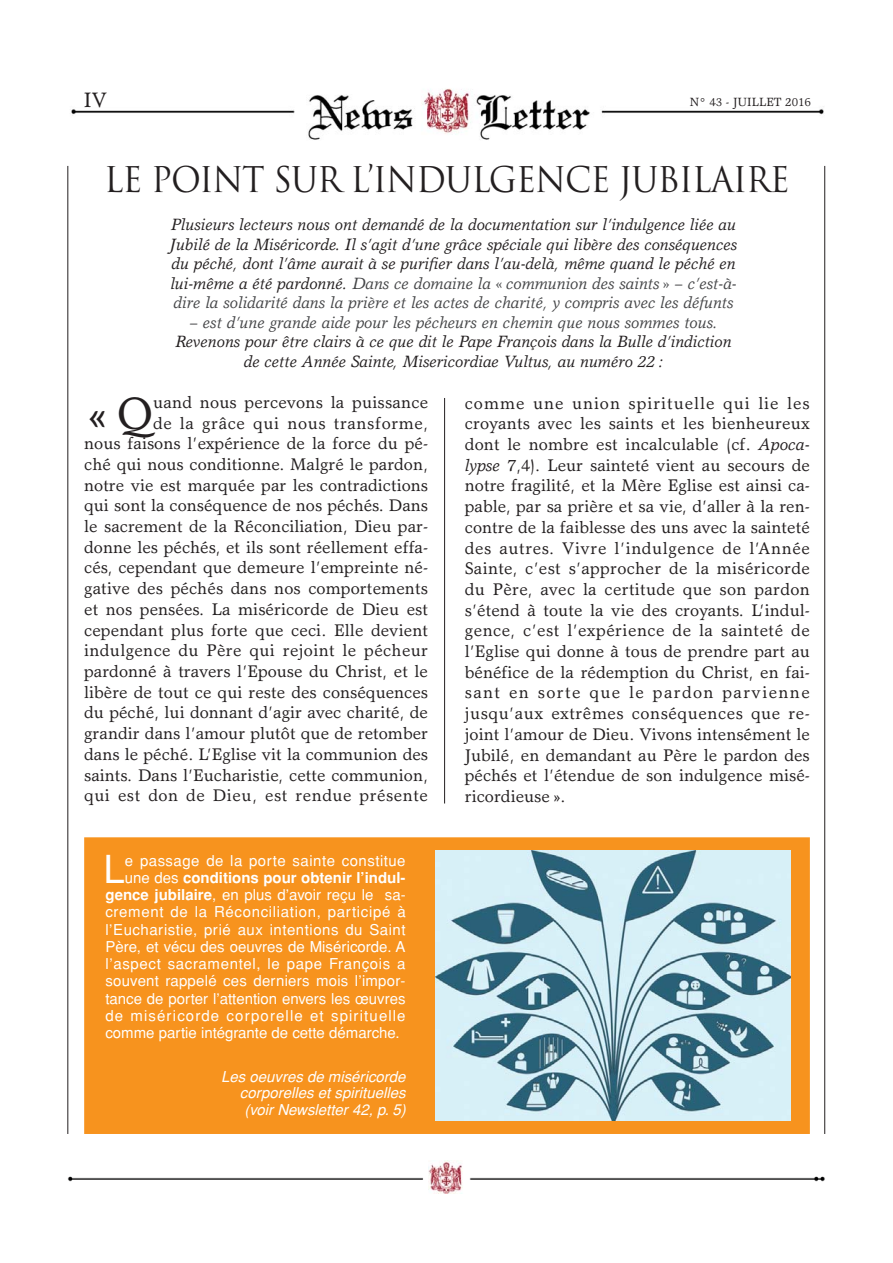
<style>
.page{position:relative;width:893px;height:1263px;background:#fff}
.page>*{position:absolute;margin:0;border:0;box-sizing:border-box;transform-origin:0 0}
.t1{font:45.75px "Garth Graphic";color:#231f20}
.t2{font:38.55px "Helvetica";color:#fff}
.t3{font:34.5px "Trajan";letter-spacing:-.035em;color:#231f20;scale:.95 1}
.t4{font:21px "Garth Graphic";color:#231f20}
.t5{font:16.95px/20.7px "Garth Graphic";color:#231f20;text-align:right}
.t6{font:italic 16.5px/19.5px "Garth Graphic";color:#231f20;text-align:justify}
.t7{font:italic 16.5px "Garth Graphic";color:#444547}
.t8{font:15px "Helvetica";letter-spacing:.03em;color:#fff}
.t9{font:15px "Helvetica";color:#fff}
.t10{font:italic 15px/16.5px "Helvetica";color:#fff;text-align:justify}
.t11{font:15px "Helvetica";letter-spacing:.075em;color:#fff}
.t12{font:700 15px "Helvetica";color:#fff}
.t13{font:12px "Garth Graphic";color:#231f20}
.s1{color:#444547}
.s2{font-style:italic}
.s3{font-weight:400}
.s4{font-weight:700}
</style>
<div class="page">
<img style="left:67px;top:1176px;width:758px;height:6px">
<img style="left:428px;top:1161px;width:35px;height:33px">
<img style="left:71px;top:88px;width:753px;height:52px">
<hr style="left:444px;top:398px;width:1px;height:405px;background:#231f20">
<div style="left:86px;top:839px;width:722px;height:293px;background:#f7931e"></div>
<div style="left:84px;top:837px;width:726px;height:297px;border:3px solid #f7931e"></div>
<img style="left:435px;top:851px;width:356px;height:269px">
<hr style="left:68px;top:166px;width:1px;height:968px;background:#231f20">
<hr style="left:824px;top:166px;width:1px;height:968px;background:#231f20">
<p class="t4" style="left:84px;top:91px;width:24px">IV</p>
<p class="t13" style="left:690px;top:97px;width:123px">N° 43 - JUILLET 2016</p>
<h3 class="t3" style="left:104px;top:160px;width:723px">LE POINT SUR L’INDULGENCE JUBILAIRE</h3>
<p class="t6" style="left:170px;top:216px;width:569px">Plusieurs lecteurs nous ont demandé de la documentation sur l’indulgence liée au Jubilé de la Miséricorde. Il s’agit d’une grâce spéciale qui libère des conséquences du péché, dont l’âme aurait à se purifier dans l’au-delà, même quand le péché en lui-même a été pardonné. <span class="s1">Dans ce domaine la « communion des saints » – c’est-à&shy;dire la solidarité dans la prière et les actes de charité, y compris avec les défunts</span></p>
<p class="t7" style="left:190px;top:316px;width:530px">– est d’une grande aide pour les pécheurs en chemin que nous sommes tous.</p>
<p class="t6" style="left:176px;top:333px;width:557px;text-align:center">Revenons pour être clairs à ce que dit le Pape François dans la Bulle d’indiction de cette Année Sainte, Misericordiae Vultus, au numéro 22 :</p>
<p class="t5" style="left:84px;top:393px;width:345px">uand nous percevons la puissance<br>de la grâce qui nous transforme,<br>nous faisons l’expérience de la force du pé&shy;ché qui nous conditionne. Malgré le pardon, notre vie est marquée par les contradictions qui sont la conséquence de nos péchés. Dans le sacrement de la Réconciliation, Dieu par&shy;donne les péchés, et ils sont réellement effa&shy;cés, cependant que demeure l’empreinte né&shy;gative des péchés dans nos comportements et nos pensées. La miséricorde de Dieu est cependant plus forte que ceci. Elle devient indulgence du Père qui rejoint le pécheur pardonné à travers l’Epouse du Christ, et le libère de tout ce qui reste des conséquences du péché, lui donnant d’agir avec charité, de grandir dans l’amour plutôt que de retomber dans le péché. L’Eglise vit la communion des saints. Dans l’Eucharistie, cette communion, qui est don de Dieu, est rendue présente</p>
<p class="t5" style="left:465px;top:394px;width:347px;text-align:justify">comme une union spirituelle qui lie les croyants avec les saints et les bienheureux dont le nombre est incalculable (cf. <span class="s2">Apoca&shy;lypse</span> 7,4). Leur sainteté vient au secours de notre fragilité, et la Mère Eglise est ainsi ca&shy;pable, par sa prière et sa vie, d’aller à la ren&shy;contre de la faiblesse des uns avec la sainteté des autres. Vivre l’indulgence de l’Année Sainte, c’est s’approcher de la miséricorde du Père, avec la certitude que son pardon s’étend à toute la vie des croyants. L’indul&shy;gence, c’est l’expérience de la sainteté de l’Eglise qui donne à tous de prendre part au bénéfice de la rédemption du Christ, en fai&shy;sant en sorte que le pardon parvienne jusqu’aux extrêmes conséquences que re&shy;joint l’amour de Dieu. Vivons intensément le Jubilé, en demandant au Père le pardon des péchés et l’étendue de son indulgence misé&shy;ricordieuse ».</p>
<h1 class="t1" style="left:88px;top:396px;width:66px">«Q</h1>
<h2 class="t2" style="left:104px;top:855px;width:23px">L</h2>
<p class="t8" style="left:125px;top:855px;width:282px">e passage de la porte sainte constitue</p>
<p class="t12" style="left:125px;top:872px;width:282px"><span class="s3">une des</span> conditions pour obtenir l’indul-</p>
<p class="t9" style="left:105px;top:889px;width:302px"><span class="s4">gence jubilaire</span>, en plus d’avoir reçu le sa-</p>
<p class="t8" style="left:105px;top:907px;width:302px">crement de la Réconciliation, participé à</p>
<p class="t8" style="left:105px;top:924px;width:302px">l’Eucharistie, prié aux intentions du Saint</p>
<p class="t9" style="left:105px;top:941px;width:302px">Père, et vécu des oeuvres de Miséricorde. A</p>
<p class="t8" style="left:105px;top:958px;width:302px">l’aspect sacramentel, le pape François a</p>
<p class="t8" style="left:105px;top:976px;width:302px">souvent rappelé ces derniers mois l’impor-</p>
<p class="t9" style="left:105px;top:993px;width:302px">tance de porter l’attention envers les œuvres</p>
<p class="t11" style="left:105px;top:1010px;width:302px">de miséricorde corporelle et spirituelle</p>
<p class="t9" style="left:105px;top:1027px;width:296px">comme partie intégrante de cette démarche.</p>
<p class="t10" style="left:240px;top:1070px;width:170px;text-indent:-19px">Les oeuvres de miséricorde corporelles et spirituelles (voir Newsletter 42, p. 5)</p>
</div>
